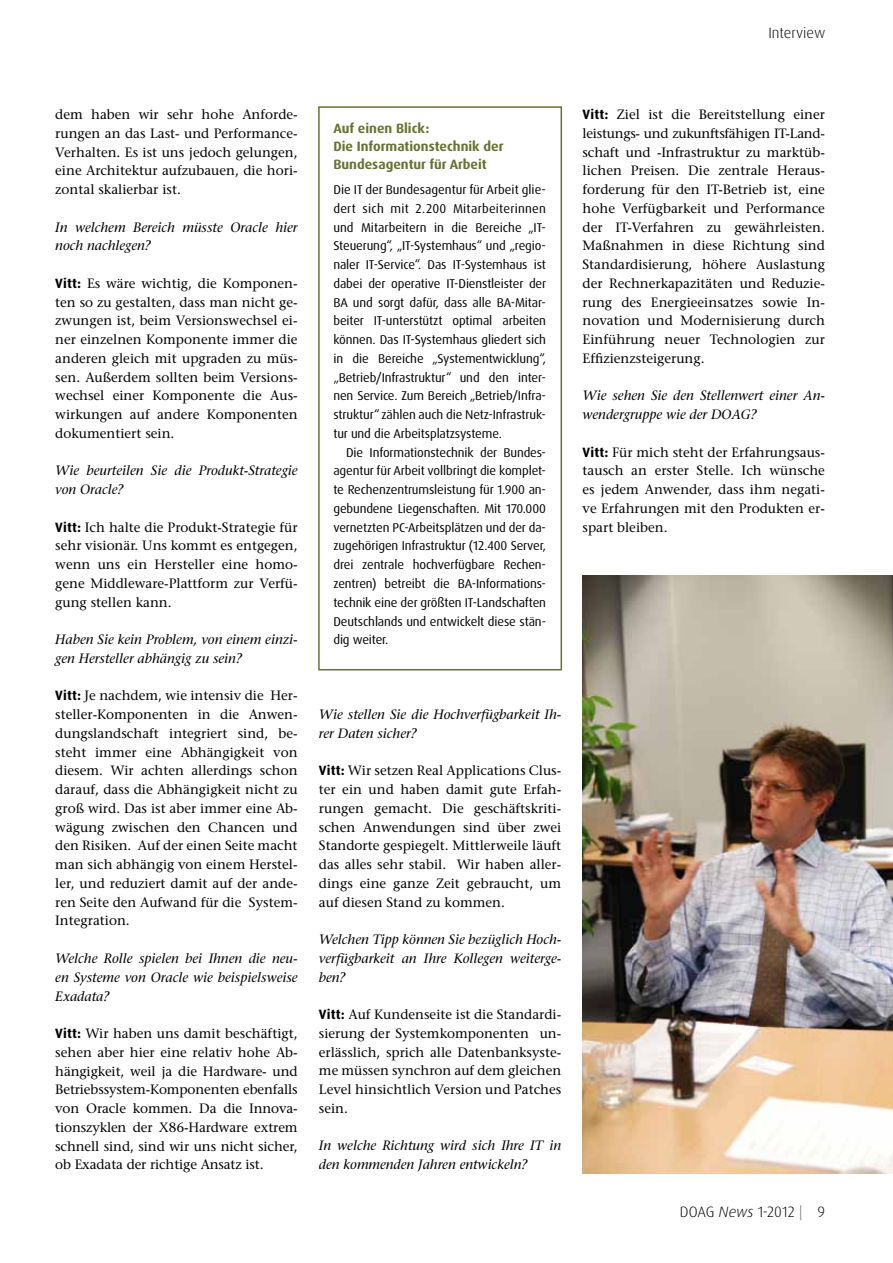
<style>
.page{position:relative;width:893px;height:1263px;background:#fff}
.page>*{position:absolute;margin:0;border:0;box-sizing:border-box;transform-origin:0 0}
.t1{font:300 15px "Dax Pro";color:#000}
.t2{font:500 13.5px/18.8px "Stone Serif Std";color:#000;text-align:justify}
.t3{font:italic 500 13.5px/18.8px "Stone Serif Std";color:#000}
.t4{font:700 13.5px/18px "Dax Pro";color:#667231}
.t5{font:12.75px/18.8px "Dax Pro";letter-spacing:-.01em;color:#000;text-align:justify}
.s1{font-family:"Dax Pro";font-weight:700}
.s2{font-style:italic}
.s3{color:#6f6f6e}
</style>
<div class="page">
<img style="left:583px;top:575px;width:310px;height:599px">
<div style="left:318px;top:106px;width:244px;height:564px;border:2px solid #667231"></div>
<p class="t1" style="left:768px;top:23px;width:58px">Interview</p>
<p class="t2" style="left:55px;top:105px;width:244px">dem haben wir sehr hohe Anforde&shy;rungen an das Last- und Performance-Verhalten. Es ist uns jedoch gelungen, eine Architektur aufzubauen, die hori&shy;zontal skalierbar ist.</p>
<p class="t3" style="left:55px;top:218px;width:244px">In welchem Bereich müsste Oracle hier noch nachlegen?</p>
<p class="t2" style="left:55px;top:274px;width:244px"><span class="s1">Vitt:</span> Es wäre wichtig, die Komponen&shy;ten so zu gestalten, dass man nicht ge&shy;zwungen ist, beim Versionswechsel ei&shy;ner einzelnen Komponente immer die anderen gleich mit upgraden zu müs&shy;sen. Außerdem sollten beim Versions&shy;wechsel einer Komponente die Aus&shy;wirkungen auf andere Komponenten dokumentiert sein.</p>
<p class="t3" style="left:55px;top:461px;width:244px">Wie beurteilen Sie die Produkt-Strategie von Oracle?</p>
<p class="t2" style="left:55px;top:518px;width:244px"><span class="s1">Vitt:</span> Ich halte die Produkt-Strategie für sehr visionär. Uns kommt es entgegen, wenn uns ein Hersteller eine homo&shy;gene Middleware-Plattform zur Verfü&shy;gung stellen kann.</p>
<p class="t3" style="left:55px;top:630px;width:244px">Haben Sie kein Problem, von einem einzi&shy;gen Hersteller abhängig zu sein?</p>
<p class="t2" style="left:55px;top:686px;width:244px"><span class="s1">Vitt:</span> Je nachdem, wie intensiv die Her&shy;steller-Komponenten in die Anwen&shy;dungslandschaft integriert sind, be&shy;steht immer eine Abhängigkeit von diesem. Wir achten allerdings schon darauf, dass die Abhängigkeit nicht zu groß wird. Das ist aber immer eine Ab&shy;wägung zwischen den Chancen und den Risiken. Auf der einen Seite macht man sich abhängig von einem Herstel&shy;ler, und reduziert damit auf der ande&shy;ren Seite den Aufwand für die System-Integration.</p>
<p class="t3" style="left:55px;top:949px;width:244px;text-align:justify">Welche Rolle spielen bei Ihnen die neu&shy;en Systeme von Oracle wie beispielsweise Exadata?</p>
<p class="t2" style="left:55px;top:1024px;width:244px"><span class="s1">Vitt:</span> Wir haben uns damit beschäftigt, sehen aber hier eine relativ hohe Ab&shy;hängigkeit, weil ja die Hardware- und Betriebssystem-Komponenten ebenfalls von Oracle kommen. Da die Innova&shy;tionszyklen der X86-Hardware extrem schnell sind, sind wir uns nicht sicher, ob Exadata der richtige Ansatz ist.</p>
<p class="t4" style="left:333px;top:119px;width:172px">Auf einen Blick:<br>Die Informationstechnik der<br>Bundesagentur für Arbeit</p>
<p class="t5" style="left:333px;top:180px;width:214px">Die IT der Bundesagentur für Arbeit glie&shy;dert sich mit 2.200 Mitarbeiterinnen und Mitarbeitern in die Bereiche „IT-Steuerung“, „IT-Systemhaus“ und „regio&shy;naler IT-Service“. Das IT-Systemhaus ist dabei der operative IT-Dienstleister der BA und sorgt dafür, dass alle BA-Mitar&shy;beiter IT-unterstützt optimal arbeiten können. Das IT-Systemhaus gliedert sich in die Bereiche „Systementwicklung“, „Betrieb/Infrastruktur“ und den inter&shy;nen Service. Zum Bereich „Betrieb/Infra&shy;struktur“ zählen auch die Netz-Infrastruk&shy;tur und die Arbeitsplatzsysteme.</p>
<p class="t5" style="left:333px;top:443px;width:214px;text-indent:13px">Die Informationstechnik der Bundes&shy;agentur für Arbeit vollbringt die komplet&shy;te Rechenzentrumsleistung für 1.900 an&shy;gebundene Liegenschaften. Mit 170.000 vernetzten PC-Arbeitsplätzen und der da&shy;zugehörigen Infrastruktur (12.400 Server, drei zentrale hochverfügbare Rechen&shy;zentren) betreibt die BA-Informations&shy;technik eine der größten IT-Landschaften Deutschlands und entwickelt diese stän&shy;dig weiter.</p>
<p class="t3" style="left:319px;top:705px;width:244px">Wie stellen Sie die Hochverfügbarkeit Ih&shy;rer Daten sicher?</p>
<p class="t2" style="left:319px;top:761px;width:244px"><span class="s1">Vitt:</span> Wir setzen Real Applications Clus&shy;ter ein und haben damit gute Erfah&shy;rungen gemacht. Die geschäftskriti&shy;schen Anwendungen sind über zwei Standorte gespiegelt. Mittlerweile läuft das alles sehr stabil. Wir haben aller&shy;dings eine ganze Zeit gebraucht, um auf diesen Stand zu kommen.</p>
<p class="t3" style="left:319px;top:930px;width:244px;text-align:justify">Welchen Tipp können Sie bezüglich Hoch&shy;verfügbarkeit an Ihre Kollegen weiterge&shy;ben?</p>
<p class="t2" style="left:319px;top:1005px;width:244px"><span class="s1">Vitt:</span> Auf Kundenseite ist die Standardi&shy;sierung der Systemkomponenten un&shy;erlässlich, sprich alle Datenbanksyste&shy;me müssen synchron auf dem gleichen Level hinsichtlich Version und Patches sein.</p>
<p class="t3" style="left:319px;top:1136px;width:244px">In welche Richtung wird sich Ihre IT in den kommenden Jahren entwickeln?</p>
<p class="t2" style="left:583px;top:105px;width:244px"><span class="s1">Vitt:</span> Ziel ist die Bereitstellung einer leistungs- und zukunftsfähigen IT-Land&shy;schaft und -Infrastruktur zu marktüb&shy;lichen Preisen. Die zentrale Heraus&shy;forderung für den IT-Betrieb ist, eine hohe Verfügbarkeit und Performance der IT-Verfahren zu gewährleisten.<br>Maßnahmen in diese Richtung sind Standardisierung, höhere Auslastung der Rechnerkapazitäten und Reduzie&shy;rung des Energieeinsatzes sowie In&shy;novation und Modernisierung durch Einführung neuer Technologien zur Effizienzsteigerung.</p>
<p class="t3" style="left:583px;top:386px;width:244px">Wie sehen Sie den Stellenwert einer An&shy;wendergruppe wie der DOAG?</p>
<p class="t2" style="left:583px;top:443px;width:244px"><span class="s1">Vitt:</span> Für mich steht der Erfahrungsaus&shy;tausch an erster Stelle. Ich wünsche es jedem Anwender, dass ihm negati&shy;ve Erfahrungen mit den Produkten er&shy;spart bleiben.</p>
<p class="t1" style="left:680px;top:1202px;width:147px">DOAG <span class="s2">News</span> 1-2012 <span class="s3">|</span> 9</p>
</div>
